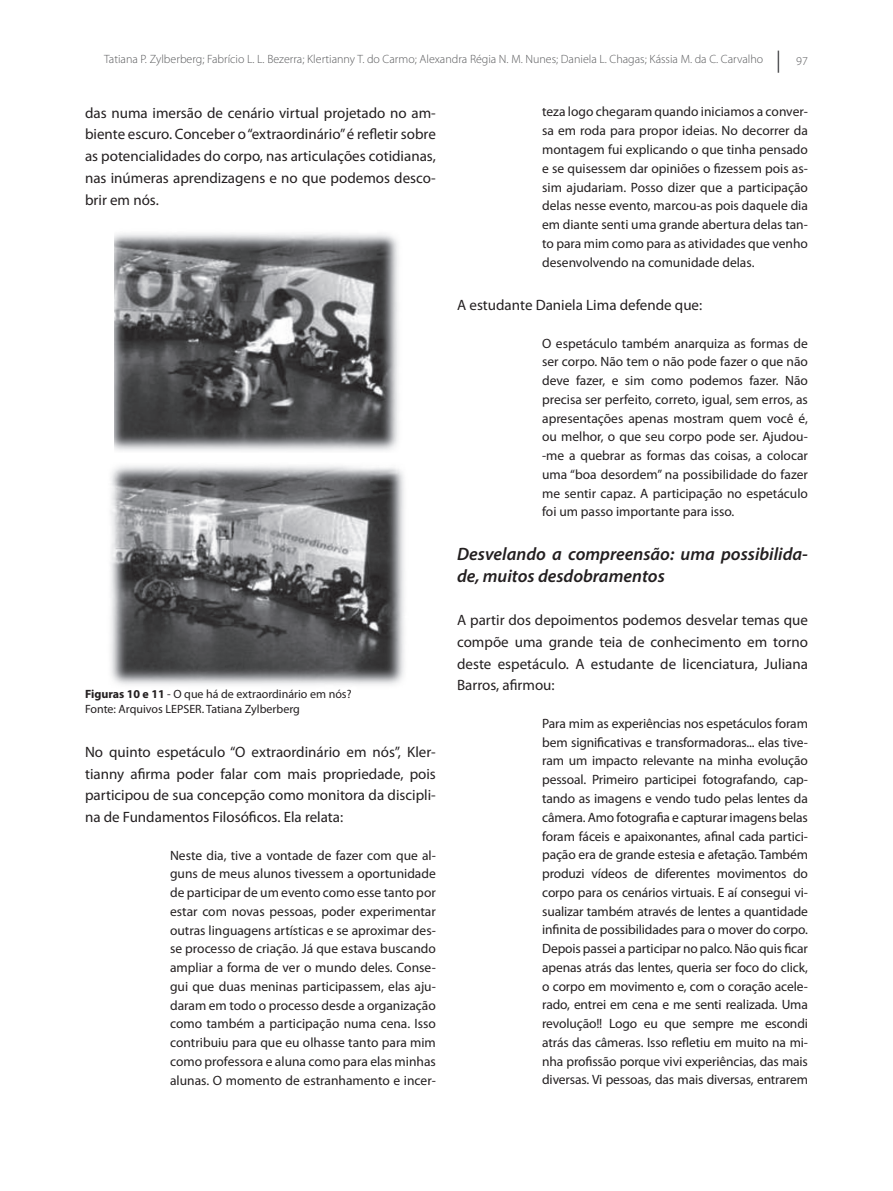
<style>
.page{position:relative;width:893px;height:1191px;background:#fff}
.page>*{position:absolute;margin:0;border:0;box-sizing:border-box;transform-origin:0 0}
.t1{font:italic 600 18px/21.8px "Myriad Pro";color:#231f20}
.t2{font:15px/21.8px "Myriad Pro";color:#231f20;text-align:justify}
.t3{font:13.5px/18.8px "Myriad Pro";color:#231f20;text-align:justify}
.t4{font:300 12px "Myriad Pro";color:#57585a}
.t5{font:12px/15px "Myriad Pro";color:#231f20}
.s1{font-weight:700}
</style>
<div class="page">
<svg style="left:778px;top:51px;width:1px;height:22px"></svg>
<img style="left:110px;top:465px;width:294px;height:220px">
<img style="left:115px;top:233px;width:283px;height:218px">
<p class="t4" style="left:104px;top:52px;width:661px">Tatiana P. Zylberberg; Fabrício L. L. Bezerra; Klertianny T. do Carmo; Alexandra Régia N. M. Nunes; Daniela L. Chagas; Kássia M. da C. Carvalho</p>
<p class="t4" style="left:796px;top:54px;width:13px">97</p>
<p class="t2" style="left:85px;top:101px;width:352px">das numa imersão de cenário virtual projetado no am&shy;biente escuro. Conceber o “extraordinário” é refletir sobre as potencialidades do corpo, nas articulações cotidianas, nas inúmeras aprendizagens e no que podemos desco&shy;brir em nós.</p>
<p class="t5" style="left:85px;top:686px;width:268px"><span class="s1">Figuras 10 e 11</span> - O que há de extraordinário em nós?<br>Fonte: Arquivos LEPSER. Tatiana Zylberberg</p>
<p class="t2" style="left:85px;top:740px;width:352px">No quinto espetáculo “O extraordinário em nós”, Kler&shy;tianny afirma poder falar com mais propriedade, pois participou de sua concepção como monitora da discipli&shy;na de Fundamentos Filosóficos. Ela relata:</p>
<p class="t3" style="left:170px;top:845px;width:267px">Neste dia, tive a vontade de fazer com que al&shy;guns de meus alunos tivessem a oportunidade de participar de um evento como esse tanto por estar com novas pessoas, poder experimentar outras linguagens artísticas e se aproximar des&shy;se processo de criação. Já que estava buscando ampliar a forma de ver o mundo deles. Conse&shy;gui que duas meninas participassem, elas aju&shy;daram em todo o processo desde a organização como também a participação numa cena. Isso contribuiu para que eu olhasse tanto para mim como professora e aluna como para elas minhas alunas. O momento de estranhamento e incer-</p>
<p class="t3" style="left:542px;top:102px;width:267px">teza logo chegaram quando iniciamos a conver&shy;sa em roda para propor ideias. No decorrer da montagem fui explicando o que tinha pensado e se quisessem dar opiniões o fizessem pois as&shy;sim ajudariam. Posso dizer que a participação delas nesse evento, marcou-as pois daquele dia em diante senti uma grande abertura delas tan&shy;to para mim como para as atividades que venho desenvolvendo na comunidade delas.</p>
<p class="t2" style="left:457px;top:294px;width:247px">A estudante Daniela Lima defende que:</p>
<p class="t3" style="left:542px;top:333px;width:267px">O espetáculo também anarquiza as formas de ser corpo. Não tem o não pode fazer o que não deve fazer, e sim como podemos fazer. Não precisa ser perfeito, correto, igual, sem erros, as apresentações apenas mostram quem você é, ou melhor, o que seu corpo pode ser. Ajudou--me a quebrar as formas das coisas, a colocar uma “boa desordem” na possibilidade do fazer me sentir capaz. A participação no espetáculo foi um passo importante para isso.</p>
<h1 class="t1" style="left:457px;top:542px;width:352px">Desvelando a compreensão: uma possibilida&shy;de, muitos desdobramentos</h1>
<p class="t2" style="left:457px;top:609px;width:352px">A partir dos depoimentos podemos desvelar temas que compõe uma grande teia de conhecimento em torno deste espetáculo. A estudante de licenciatura, Juliana Barros, afirmou:</p>
<p class="t3" style="left:542px;top:714px;width:267px">Para mim as experiências nos espetáculos foram bem significativas e transformadoras... elas tive&shy;ram um impacto relevante na minha evolução pessoal. Primeiro participei fotografando, cap&shy;tando as imagens e vendo tudo pelas lentes da câmera. Amo fotografia e capturar imagens belas foram fáceis e apaixonantes, afinal cada partici&shy;pação era de grande estesia e afetação. Também produzi vídeos de diferentes movimentos do corpo para os cenários virtuais. E aí consegui vi&shy;sualizar também através de lentes a quantidade infinita de possibilidades para o mover do corpo.<br>Depois passei a participar no palco. Não quis ficar apenas atrás das lentes, queria ser foco do click, o corpo em movimento e, com o coração acele&shy;rado, entrei em cena e me senti realizada. Uma revolução!! Logo eu que sempre me escondi atrás das câmeras. Isso refletiu em muito na mi&shy;nha profissão porque vivi experiências, das mais diversas. Vi pessoas, das mais diversas, entrarem</p>
</div>
